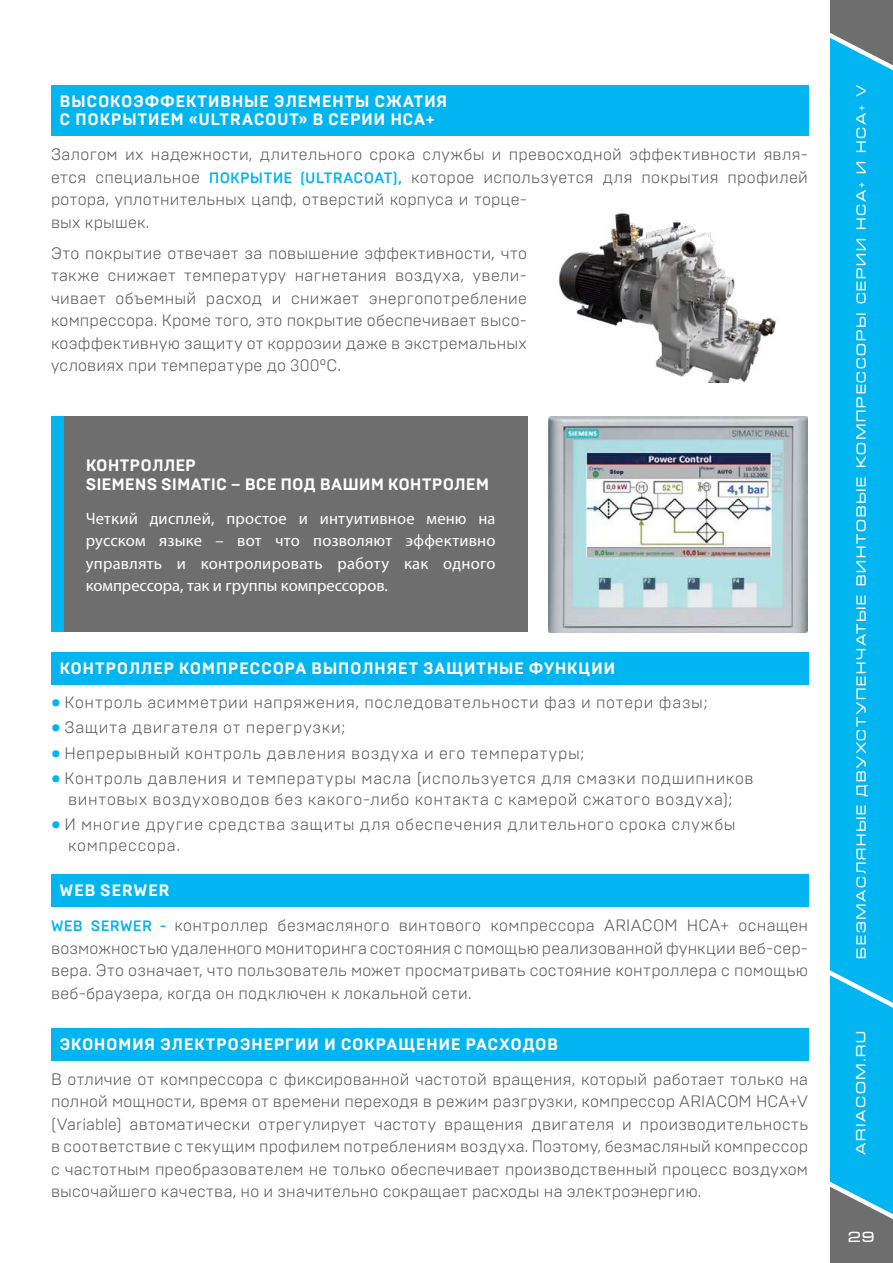
<style>
.page{position:relative;width:893px;height:1263px;background:#fff}
.page>*{position:absolute;margin:0;border:0;box-sizing:border-box;transform-origin:0 0}
.t1{font:300 16.5px/22.5px "Brutal Type";letter-spacing:.035em;color:#565655}
.t2{font:16.5px/22.5px "Myriad Pro";color:#fff;text-align:justify}
.t3{font:700 16.5px/18px "Brutal Type";letter-spacing:.03em;color:#fff}
.t4{font:700 16.5px/19.5px "Brutal Type";letter-spacing:.005em;color:#fff}
.t5{font:15px "Micra";color:#fff}
.t6{font:13.5px "Micra";letter-spacing:.085em;color:#fff}
.s1{font-weight:500;font-size:15px;color:#00b5f0}
.s2{font-weight:500;font-size:22.5px;color:#00b5f0}
.s3{font-weight:700;color:#fff}
</style>
<div class="page">
<div style="left:51px;top:85px;width:757px;height:51px;background:#00b5f0"></div>
<div style="left:51px;top:652px;width:757px;height:33px;background:#00b5f0"></div>
<div style="left:51px;top:874px;width:757px;height:33px;background:#00b5f0"></div>
<div style="left:51px;top:1028px;width:757px;height:32px;background:#00b5f0"></div>
<div style="left:51px;top:417px;width:476px;height:215px;background:#6e6e6e"></div>
<div style="left:51px;top:417px;width:13px;height:215px;background:#00b5f0"></div>
<img style="left:558px;top:213px;width:218px;height:170px">
<img style="left:549px;top:417px;width:259px;height:215px">
<div style="left:830px;top:76px;width:63px;height:1111px;background:#00b5f0"></div>
<svg style="left:830px;top:1187px;width:63px;height:76px;background:#66818a"></svg>
<svg style="left:830px;top:0;width:63px;height:76px;background:#578b9c"></svg>
<p class="t3" style="left:60px;top:92px;width:389px">ВЫСОКОЭФФЕКТИВНЫЕ ЭЛЕМЕНТЫ СЖАТИЯ<br>С ПОКРЫТИЕМ «ULTRACOUT» В СЕРИИ НСА+</p>
<p class="t1" style="left:51px;top:143px;width:758px">Залогом их надежности, длительного срока службы и превосходной эффективности явля&shy;ется специальное <span class="s1">ПОКРЫТИЕ (ULTRACOAT),</span> которое используется для покрытия профилей ротора, уплотнительных цапф, отверстий корпуса и торце-<br>вых крышек.</p>
<p class="t1" style="left:51px;top:242px;width:477px;text-align:justify">Это покрытие отвечает за повышение эффективности, что также снижает температуру нагнетания воздуха, увели&shy;чивает объемный расход и снижает энергопотребление компрессора. Кроме того, это покрытие обеспечивает высо&shy;коэффективную защиту от коррозии даже в экстремальных условиях при температуре до 300°С.</p>
<p class="t4" style="left:86px;top:455px;width:405px">КОНТРОЛЛЕР<br>SIEMENS SIMATIC – ВСЕ ПОД ВАШИМ КОНТРОЛЕМ</p>
<p class="t2" style="left:86px;top:507px;width:411px">Четкий дисплей, простое и интуитивное меню на русском языке – вот что позволяют эффективно управлять и контролировать работу как одного компрессора, так и группы компрессоров.</p>
<p class="t3" style="left:60px;top:659px;width:557px">КОНТРОЛЛЕР КОМПРЕССОРА ВЫПОЛНЯЕТ ЗАЩИТНЫЕ ФУНКЦИИ</p>
<p class="t1" style="left:51px;top:691px;width:658px"><span class="s2">•</span> Контроль асимметрии напряжения, последовательности фаз и потери фазы;</p>
<p class="t1" style="left:51px;top:716px;width:295px"><span class="s2">•</span> Защита двигателя от перегрузки;</p>
<p class="t1" style="left:51px;top:741px;width:534px"><span class="s2">•</span> Непрерывный контроль давления воздуха и его температуры;</p>
<p class="t1" style="left:51px;top:767px;width:704px;line-height:21px;text-align:center"><span class="s2">•</span> Контроль давления и температуры масла (используется для смазки подшипников винтовых воздуховодов без какого-либо контакта с камерой сжатого воздуха);</p>
<p class="t1" style="left:68px;top:814px;width:669px;line-height:21px;text-indent:-17px"><span class="s2">•</span> И многие другие средства защиты для обеспечения длительного срока службы компрессора.</p>
<p class="t1" style="left:51px;top:872px;width:758px;line-height:35.2px;text-indent:9px"><span class="s3">WEB SERWER<br></span><span class="s1">WEB SERWER -</span> контроллер безмасляного винтового компрессора ARIACOM НСА+ оснащен</p>
<p class="t1" style="left:51px;top:936px;width:758px;text-align:justify">возможностью удаленного мониторинга состояния с помощью реализованной функции веб-сер&shy;вера. Это означает, что пользователь может просматривать состояние контроллера с помощью веб-браузера, когда он подключен к локальной сети.</p>
<p class="t3" style="left:60px;top:1035px;width:500px">ЭКОНОМИЯ ЭЛЕКТРОЭНЕРГИИ И СОКРАЩЕНИЕ РАСХОДОВ</p>
<p class="t1" style="left:51px;top:1068px;width:759px;text-align:justify">В отличие от компрессора с фиксированной частотой вращения, который работает только на полной мощности, время от времени переходя в режим разгрузки, компрессор ARIACOM НСА+V (Variable) автоматически отрегулирует частоту вращения двигателя и производительность в соответствие с текущим профилем потреблениям воздуха. Поэтому, безмасляный компрессор с частотным преобразователем не только обеспечивает производственный процесс воздухом высочайшего качества, но и значительно сокращает расходы на электроэнергию.</p>
<p class="t6" style="left:854px;top:959px;width:875px;rotate:-90deg">БЕЗМАСЛЯНЫЕ ДВУХСТУПЕНЧАТЫЕ ВИНТОВЫЕ КОМПРЕССОРЫ СЕРИИ HCA+ И HCA+ V</p>
<p class="t6" style="left:854px;top:1155px;width:126px;rotate:-90deg">ARIACOM.RU</p>
<p class="t5" style="left:848px;top:1229px;width:29px">29</p>
</div>
